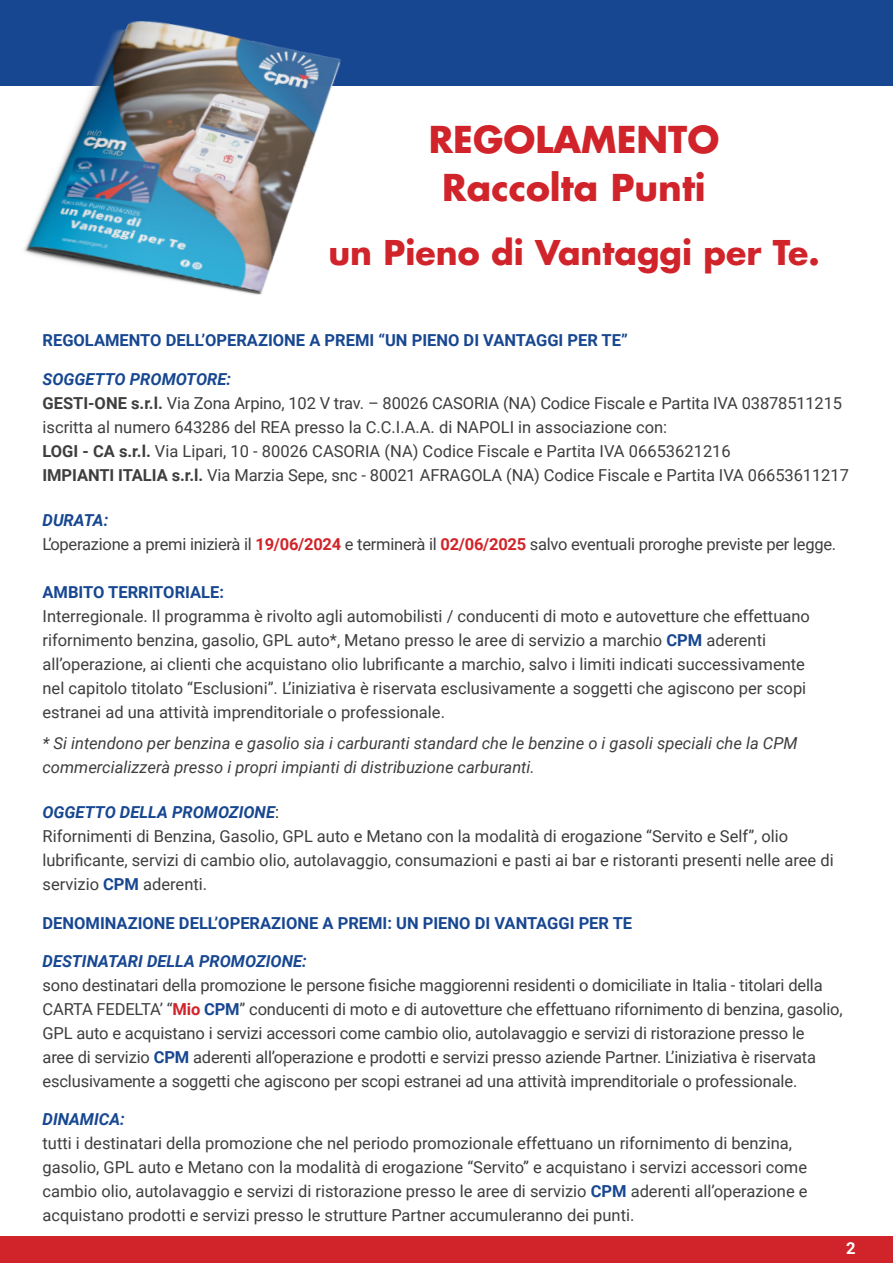
<style>
.page{position:relative;width:893px;height:1263px;background:#fff}
.page>*{position:absolute;margin:0;border:0;box-sizing:border-box;transform-origin:0 0}
.t1{font:700 36px/48px "Futura Std";color:#d1232a;text-align:center}
.t2{font:700 33.15px "Futura Std";color:#d1232a}
.t3{font:16.5px/24px "Roboto";color:#3e3e3f}
.t4{font:italic 16.5px/24px "Roboto";color:#3e3e3f}
.t5{font:700 16.5px "Roboto";color:#174791}
.t6{font:italic 700 16.5px "Roboto";color:#174791}
.t7{font:700 16.5px "Roboto";color:#fff}
.s1{font-weight:700}
.s2{font-weight:700;color:#d1232a}
.s3{font-weight:700;color:#174791}
.s4{font-weight:400;font-style:normal;color:#231f20}
</style>
<div class="page">
<div style="left:0;top:0;width:893px;height:86px;background:#174791"></div>
<div style="left:0;top:1236px;width:893px;height:27px;background:#d1232a"></div>
<img style="left:24px;top:21px;width:317px;height:274px">
<p class="t1" style="left:429px;top:115px;width:292px">REGOLAMENTO<br>Raccolta Punti</p>
<p class="t2" style="left:328px;top:230px;width:493px">un Pieno di Vantaggi per Te.</p>
<p class="t5" style="left:43px;top:328px;width:587px">REGOLAMENTO DELL’OPERAZIONE A PREMI “UN PIENO DI VANTAGGI PER TE”</p>
<p class="t6" style="left:43px;top:367px;width:190px">SOGGETTO PROMOTORE:</p>
<p class="t3" style="left:43px;top:390px;width:801px"><span class="s1">GESTI-ONE s.r.l.</span> Via Zona Arpino, 102 V trav. – 80026 CASORIA (NA) Codice Fiscale e Partita IVA 03878511215</p>
<p class="t3" style="left:43px;top:414px;width:626px">iscritta al numero 643286 del REA presso la C.C.I.A.A. di NAPOLI in associazione con:</p>
<p class="t3" style="left:43px;top:438px;width:690px"><span class="s1">LOGI - CA s.r.l.</span> Via Lipari, 10 - 80026 CASORIA (NA) Codice Fiscale e Partita IVA 06653621216</p>
<p class="t3" style="left:43px;top:462px;width:808px"><span class="s1">IMPIANTI ITALIA s.r.l.</span> Via Marzia Sepe, snc - 80021 AFRAGOLA (NA) Codice Fiscale e Partita IVA 06653611217</p>
<p class="t6" style="left:43px;top:508px;width:67px">DURATA:</p>
<p class="t3" style="left:43px;top:531px;width:795px">L’operazione a premi inizierà il <span class="s2">19/06/2024</span> e terminerà il <span class="s2">02/06/2025</span> salvo eventuali proroghe previste per legge.</p>
<p class="t5" style="left:43px;top:580px;width:183px">AMBITO TERRITORIALE:</p>
<p class="t3" style="left:43px;top:603px;width:769px">Interregionale. Il programma è rivolto agli automobilisti / conducenti di moto e autovetture che effettuano rifornimento benzina, gasolio, GPL auto*, Metano presso le aree di servizio a marchio <span class="s3">CPM</span> aderenti all’operazione, ai clienti che acquistano olio lubrificante a marchio, salvo i limiti indicati successivamente nel capitolo titolato “Esclusioni”. L’iniziativa è riservata esclusivamente a soggetti che agiscono per scopi estranei ad una attività imprenditoriale o professionale.</p>
<p class="t4" style="left:43px;top:731px;width:757px">* Si intendono per benzina e gasolio sia i carburanti standard che le benzine o i gasoli speciali che la CPM commercializzerà presso i propri impianti di distribuzione carburanti.</p>
<p class="t6" style="left:43px;top:801px;width:238px">OGGETTO DELLA PROMOZIONE<span class="s4">:</span></p>
<p class="t3" style="left:43px;top:824px;width:793px">Rifornimenti di Benzina, Gasolio, GPL auto e Metano con la modalità di erogazione “Servito e Self”, olio lubrificante, servizi di cambio olio, autolavaggio, consumazioni e pasti ai bar e ristoranti presenti nelle aree di servizio <span class="s3">CPM</span> aderenti.</p>
<p class="t5" style="left:43px;top:911px;width:591px">DENOMINAZIONE DELL’OPERAZIONE A PREMI: UN PIENO DI VANTAGGI PER TE</p>
<p class="t6" style="left:43px;top:949px;width:266px">DESTINATARI DELLA PROMOZIONE:</p>
<p class="t3" style="left:43px;top:972px;width:802px">sono destinatari della promozione le persone fisiche maggiorenni residenti o domiciliate in Italia - titolari della CARTA FEDELTA’ “<span class="s2">Mio</span> <span class="s3">CPM</span>” conducenti di moto e di autovetture che effettuano rifornimento di benzina, gasolio, GPL auto e acquistano i servizi accessori come cambio olio, autolavaggio e servizi di ristorazione presso le<br>aree di servizio <span class="s3">CPM</span> aderenti all’operazione e prodotti e servizi presso aziende Partner. L’iniziativa è riservata esclusivamente a soggetti che agiscono per scopi estranei ad una attività imprenditoriale o professionale.</p>
<p class="t6" style="left:43px;top:1108px;width:84px">DINAMICA:</p>
<p class="t3" style="left:43px;top:1131px;width:767px">tutti i destinatari della promozione che nel periodo promozionale effettuano un rifornimento di benzina, gasolio, GPL auto e Metano con la modalità di erogazione “Servito” e acquistano i servizi accessori come cambio olio, autolavaggio e servizi di ristorazione presso le aree di servizio <span class="s3">CPM</span> aderenti all’operazione e acquistano prodotti e servizi presso le strutture Partner accumuleranno dei punti.</p>
<p class="t7" style="left:846px;top:1236px;width:11px">2</p>
</div>
